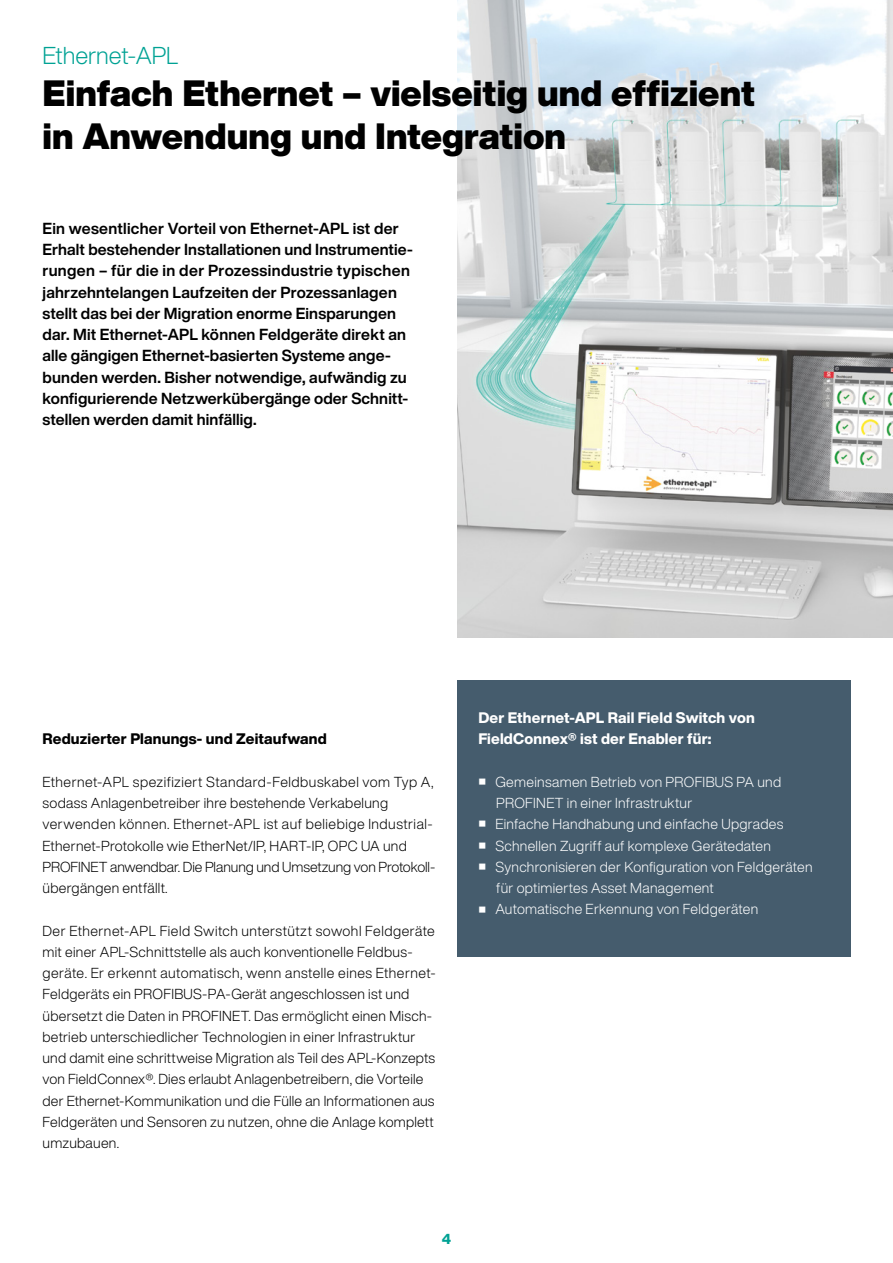
<style>
.page{position:relative;width:893px;height:1263px;background:#fff}
.page>*{position:absolute;margin:0;border:0;box-sizing:border-box;transform-origin:0 0}
.t1{font:900 36px/42.5px "Helvetica Now Display";color:#000}
.t2{font:300 24px "Helvetica Now Display";letter-spacing:-.005em;color:#00a294}
.t3{font:700 15.75px/21.3px "Helvetica Now Display";letter-spacing:.01em;color:#000}
.t4{font:800 15px/21.3px "Helvetica Now Display";letter-spacing:.01em;color:#fff}
.t5{font:800 15px "Helvetica Now Display";letter-spacing:.01em;color:#000}
.t6{font:300 14.25px/21.3px "Helvetica Now Display";letter-spacing:.02em;color:#000}
.t7{font:300 14.25px/21.3px "Helvetica Now Display";letter-spacing:.02em;color:#fff}
.t8{font:800 14.25px "Helvetica Now Display";color:#00a294}
</style>
<div class="page">
<img style="left:457px;top:0;width:436px;height:638px">
<div style="left:457px;top:680px;width:393px;height:277px;background:#455c6d"></div>
<h2 class="t2" style="left:43px;top:39px;width:138px">Ethernet-APL</h2>
<h1 class="t1" style="left:43px;top:72px;width:714px">Einfach Ethernet – vielseitig und effizient in Anwendung und Integration</h1>
<p class="t3" style="left:43px;top:218px;width:372px">Ein wesentlicher Vorteil von Ethernet-APL ist der Erhalt bestehender Installationen und Instrumentie&shy;rungen – für die in der Prozessindustrie typischen jahrzehntelangen Laufzeiten der Prozessanlagen stellt das bei der Migration enorme Einsparungen dar. Mit Ethernet-APL können Feldgeräte direkt an alle gängigen Ethernet-basierten Systeme ange&shy;bunden werden. Bisher notwendige, aufwändig zu konfigurierende Netzwerkübergänge oder Schnitt&shy;stellen werden damit hinfällig.</p>
<p class="t5" style="left:43px;top:728px;width:286px">Reduzierter Planungs- und Zeitaufwand</p>
<p class="t6" style="left:43px;top:771px;width:394px">Ethernet-APL spezifiziert Standard-Feldbuskabel vom Typ A, sodass Anlagenbetreiber ihre bestehende Verkabelung verwenden können. Ethernet-APL ist auf beliebige Industrial-Ethernet-Protokolle wie EtherNet/IP, HART-IP, OPC UA und PROFINET anwendbar. Die Planung und Umsetzung von Protokoll&shy;übergängen entfällt.</p>
<p class="t6" style="left:43px;top:920px;width:395px">Der Ethernet-APL Field Switch unterstützt sowohl Feldgeräte mit einer APL-Schnittstelle als auch konventionelle Feldbus&shy;geräte. Er erkennt automatisch, wenn anstelle eines Ethernet-Feldgeräts ein PROFIBUS-PA-Gerät angeschlossen ist und übersetzt die Daten in PROFINET. Das ermöglicht einen Misch&shy;betrieb unterschiedlicher Technologien in einer Infrastruktur und damit eine schrittweise Migration als Teil des APL-Konzepts von FieldConnex®. Dies erlaubt Anlagenbetreibern, die Vorteile der Ethernet-Kommunikation und die Fülle an Informationen aus Feldgeräten und Sensoren zu nutzen, ohne die Anlage komplett umzubauen.</p>
<p class="t4" style="left:478px;top:707px;width:278px">Der Ethernet-APL Rail Field Switch von<br>FieldConnex® ist der Enabler für:</p>
<p class="t7" style="left:496px;top:771px;width:286px;text-indent:-17px"><sup>■</sup> Gemeinsamen Betrieb von PROFIBUS PA und<br>PROFINET in einer Infrastruktur</p>
<p class="t7" style="left:479px;top:813px;width:306px"><sup>■</sup> Einfache Handhabung und einfache Upgrades</p>
<p class="t7" style="left:479px;top:835px;width:293px"><sup>■</sup> Schnellen Zugriff auf komplexe Gerätedaten</p>
<p class="t7" style="left:496px;top:856px;width:318px;text-indent:-17px"><sup>■</sup> Synchronisieren der Konfiguration von Feldgeräten für optimiertes Asset Management</p>
<p class="t7" style="left:479px;top:898px;width:280px"><sup>■</sup> Automatische Erkennung von Feldgeräten</p>
<p class="t8" style="left:442px;top:1229px;width:11px">4</p>
</div>
